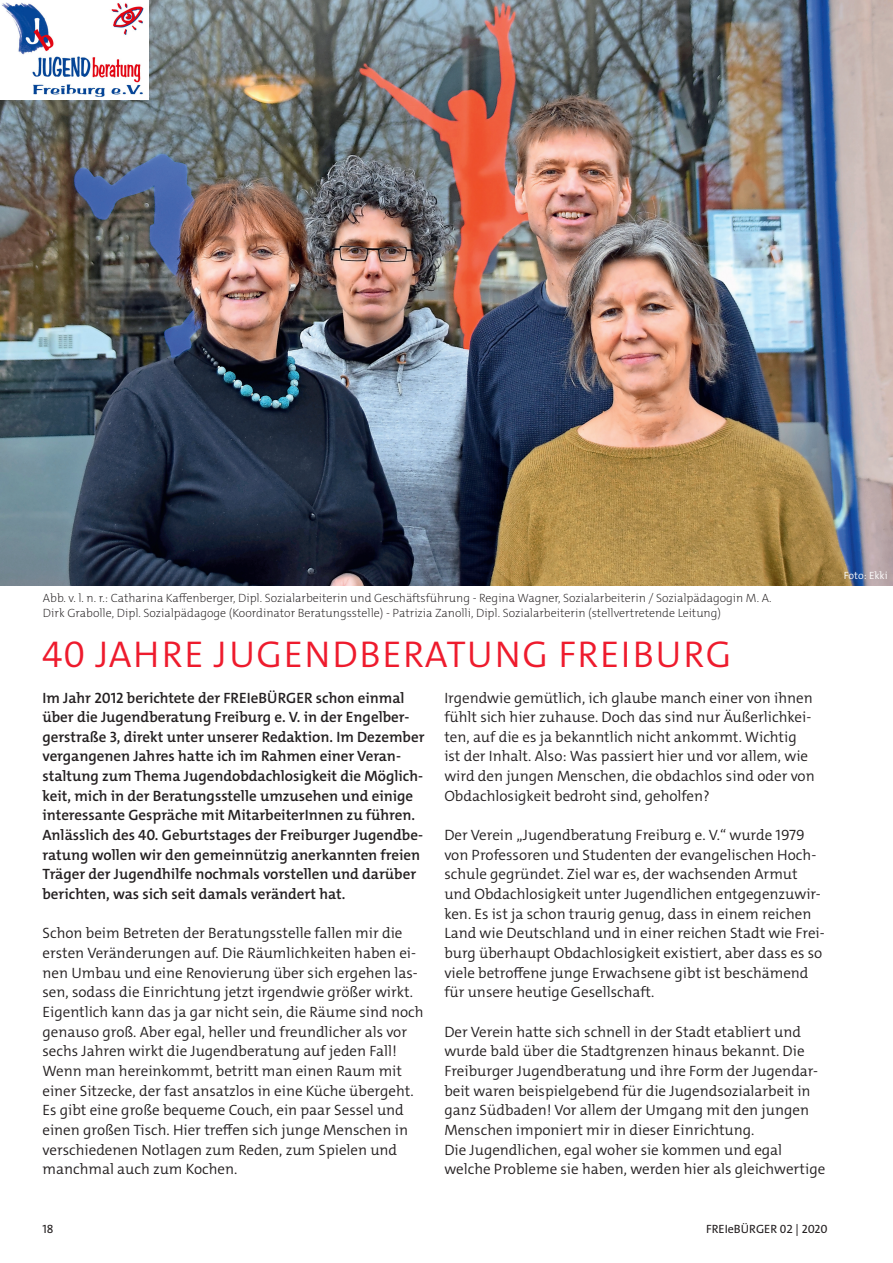
<style>
.page{position:relative;width:893px;height:1263px;background:#fff}
.page>*{position:absolute;margin:0;border:0;box-sizing:border-box;transform-origin:0 0}
.t1{font:300 37.5px "The Mix C4 s";letter-spacing:.04em;color:#ee1b2d}
.t2{font:300 15px/19.6px "The Mix C4 s";color:#231f20}
.t3{font:600 15px/19.6px "The Mix C4 s";color:#231f20}
.t4{font:200 12px/14.4px "The Mix C4 s";color:#231f20}
.t5{font:12px "The Mix C4 s";color:#231f20}
.t6{font:300 10.5px "The Mix C4 s";color:#fff}
</style>
<div class="page">
<img style="left:0;top:0;width:893px;height:585px">
<img style="left:0;top:0;width:148px;height:99px">
<p class="t4" style="left:43px;top:591px;width:730px">Abb. v. l. n. r.: Catharina Kaffenberger, Dipl. Sozialarbeiterin und Geschäftsführung - Regina Wagner, Sozialarbeiterin / Sozialpädagogin M. A.<br>Dirk Grabolle, Dipl. Sozialpädagoge (Koordinator Beratungsstelle) - Patrizia Zanolli, Dipl. Sozialarbeiterin (stellvertretende Leitung)</p>
<h1 class="t1" style="left:42px;top:630px;width:691px">40 JAHRE JUGENDBERATUNG FREIBURG</h1>
<p class="t3" style="left:43px;top:688px;width:383px">Im Jahr 2012 berichtete der FREIeBÜRGER schon einmal über die Jugendberatung Freiburg e. V. in der Engelber&shy;gerstraße 3, direkt unter unserer Redaktion. Im Dezember vergangenen Jahres hatte ich im Rahmen einer Veran&shy;staltung zum Thema Jugendobdachlosigkeit die Möglich&shy;keit, mich in der Beratungsstelle umzusehen und einige interessante Gespräche mit MitarbeiterInnen zu führen.<br>Anlässlich des 40. Geburtstages der Freiburger Jugendbe&shy;ratung wollen wir den gemeinnützig anerkannten freien Träger der Jugendhilfe nochmals vorstellen und darüber berichten, was sich seit damals verändert hat.</p>
<p class="t2" style="left:43px;top:923px;width:383px">Schon beim Betreten der Beratungsstelle fallen mir die ersten Veränderungen auf. Die Räumlichkeiten haben ei&shy;nen Umbau und eine Renovierung über sich ergehen las&shy;sen, sodass die Einrichtung jetzt irgendwie größer wirkt.<br>Eigentlich kann das ja gar nicht sein, die Räume sind noch genauso groß. Aber egal, heller und freundlicher als vor sechs Jahren wirkt die Jugendberatung auf jeden Fall!<br>Wenn man hereinkommt, betritt man einen Raum mit einer Sitzecke, der fast ansatzlos in eine Küche übergeht.<br>Es gibt eine große bequeme Couch, ein paar Sessel und einen großen Tisch. Hier treffen sich junge Menschen in verschiedenen Notlagen zum Reden, zum Spielen und manchmal auch zum Kochen.</p>
<p class="t2" style="left:444px;top:688px;width:372px">Irgendwie gemütlich, ich glaube manch einer von ihnen fühlt sich hier zuhause. Doch das sind nur Äußerlichkei&shy;ten, auf die es ja bekanntlich nicht ankommt. Wichtig ist der Inhalt. Also: Was passiert hier und vor allem, wie wird den jungen Menschen, die obdachlos sind oder von Obdachlosigkeit bedroht sind, geholfen?</p>
<p class="t2" style="left:444px;top:825px;width:382px">Der Verein „Jugendberatung Freiburg e. V.“ wurde 1979 von Professoren und Studenten der evangelischen Hoch&shy;schule gegründet. Ziel war es, der wachsenden Armut und Obdachlosigkeit unter Jugendlichen entgegenzuwir&shy;ken. Es ist ja schon traurig genug, dass in einem reichen Land wie Deutschland und in einer reichen Stadt wie Frei&shy;burg überhaupt Obdachlosigkeit existiert, aber dass es so viele betroffene junge Erwachsene gibt ist beschämend für unsere heutige Gesellschaft.</p>
<p class="t2" style="left:444px;top:1022px;width:382px">Der Verein hatte sich schnell in der Stadt etabliert und wurde bald über die Stadtgrenzen hinaus bekannt. Die Freiburger Jugendberatung und ihre Form der Jugendar&shy;beit waren beispielgebend für die Jugendsozialarbeit in ganz Südbaden! Vor allem der Umgang mit den jungen Menschen imponiert mir in dieser Einrichtung.<br>Die Jugendlichen, egal woher sie kommen und egal welche Probleme sie haben, werden hier als gleichwertige</p>
<p class="t6" style="left:844px;top:569px;width:45px">Foto: Ekki</p>
<p class="t5" style="left:43px;top:1221px;width:13px">18</p>
<p class="t5" style="left:706px;top:1221px;width:123px">FREIeBÜRGER 02 | 2020</p>
</div>
